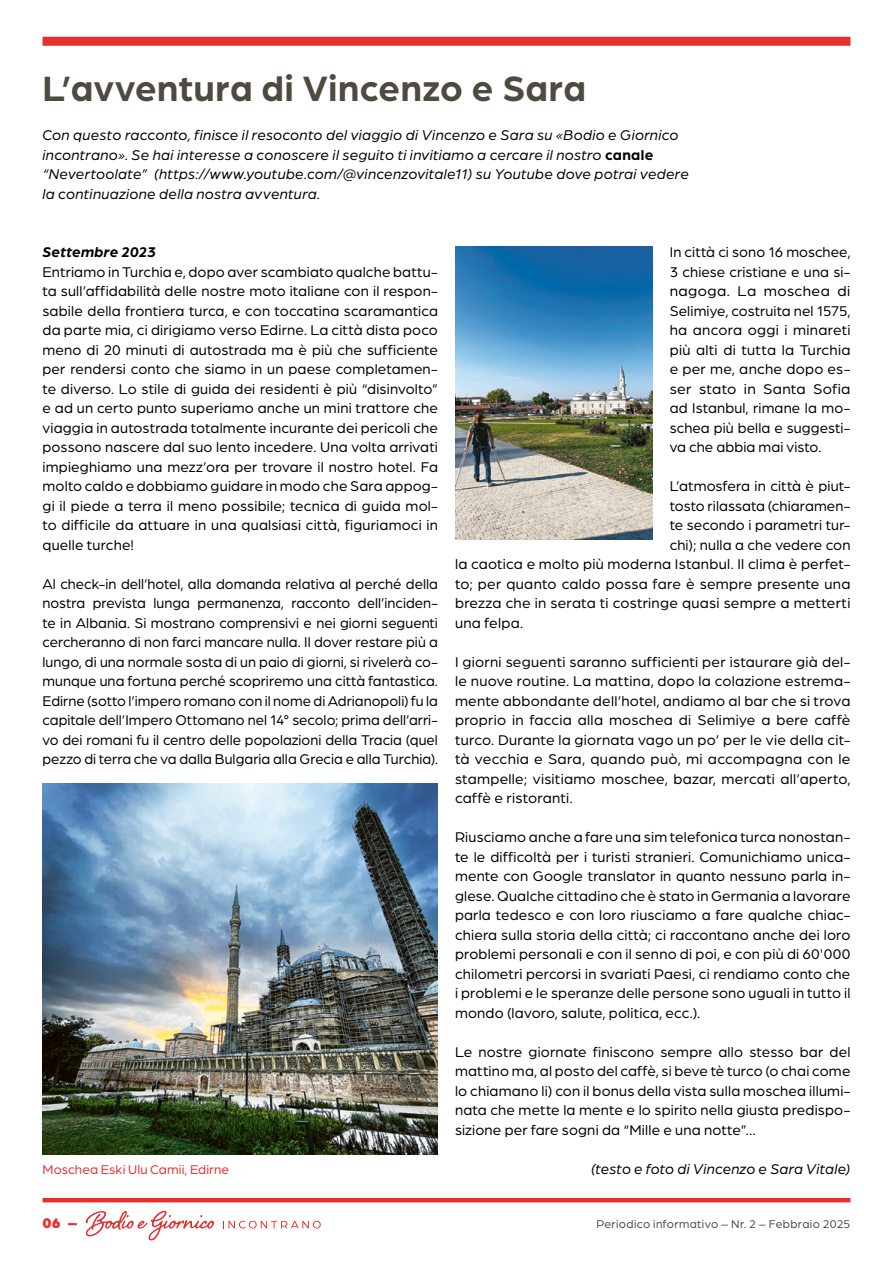
<style>
.page{position:relative;width:893px;height:1263px;background:#fff}
.page>*{position:absolute;margin:0;border:0;box-sizing:border-box;transform-origin:0 0}
.t1{font:700 37.5px "Arboria";letter-spacing:.015em;color:#4e4a40}
.t2{font:15px/19.5px "Arboria";letter-spacing:.01em;color:#000;text-align:justify}
.t3{font:italic 15px/19.5px "Arboria";letter-spacing:.015em;color:#000}
.t4{font:italic 700 15px "Arboria";letter-spacing:.01em;color:#000}
.t5{font:900 15px "Arboria";color:#e5312d}
.t6{font:13.5px "Arboria";letter-spacing:.01em;color:#e5312d}
.t7{font:12px "Arboria";letter-spacing:.025em;color:#4e4a40}
.s1{font-weight:700;font-style:normal}
</style>
<div class="page">
<hr style="left:43px;top:1198px;width:807px;height:4px;background:#e5312d">
<svg style="left:86px;top:1211px;width:128px;height:29px"></svg>
<svg style="left:223px;top:1221px;width:98px;height:7px"></svg>
<div style="left:43px;top:37px;width:807px;height:9px;background:#e5312d"></div>
<img style="left:43px;top:784px;width:395px;height:370px">
<img style="left:455px;top:246px;width:198px;height:293px">
<h1 class="t1" style="left:43px;top:63px;width:545px">L’avventura di Vincenzo e Sara</h1>
<p class="t3" style="left:43px;top:125px;width:648px">Con questo racconto, finisce il resoconto del viaggio di Vincenzo e Sara su «Bodio e Giornico incontrano». Se hai interesse a conoscere il seguito ti invitiamo a cercare il nostro <span class="s1">canale </span>“Nevertoolate” (https://www.youtube.com/@vincenzovitale11) su Youtube dove potrai vedere la continuazione della nostra avventura.</p>
<p class="t4" style="left:43px;top:242px;width:115px">Settembre 2023</p>
<p class="t2" style="left:43px;top:261px;width:397px">Entriamo in Turchia e, dopo aver scambiato qualche battu&shy;ta sull’affidabilità delle nostre moto italiane con il respon&shy;sabile della frontiera turca, e con toccatina scaramantica da parte mia, ci dirigiamo verso Edirne. La città dista poco meno di 20 minuti di autostrada ma è più che sufficiente per rendersi conto che siamo in un paese completamen&shy;te diverso. Lo stile di guida dei residenti è più “disinvolto” e ad un certo punto superiamo anche un mini trattore che viaggia in autostrada totalmente incurante dei pericoli che possono nascere dal suo lento incedere. Una volta arrivati impieghiamo una mezz’ora per trovare il nostro hotel. Fa molto caldo e dobbiamo guidare in modo che Sara appog&shy;gi il piede a terra il meno possibile; tecnica di guida mol&shy;to difficile da attuare in una qualsiasi città, figuriamoci in quelle turche!</p>
<p class="t2" style="left:43px;top:573px;width:397px">Al check-in dell’hotel, alla domanda relativa al perché della nostra prevista lunga permanenza, racconto dell’inciden&shy;te in Albania. Si mostrano comprensivi e nei giorni seguenti cercheranno di non farci mancare nulla. Il dover restare più a lungo, di una normale sosta di un paio di giorni, si rivelerà co&shy;munque una fortuna perché scopriremo una città fantastica.<br>Edirne (sotto l’impero romano con il nome di Adrianopoli) fu la capitale dell’Impero Ottomano nel 14° secolo; prima dell’arri&shy;vo dei romani fu il centro delle popolazioni della Tracia (quel pezzo di terra che va dalla Bulgaria alla Grecia e alla Turchia).</p>
<p class="t6" style="left:43px;top:1160px;width:188px">Moschea Eski Ulu Camii, Edirne</p>
<p class="t2" style="left:670px;top:242px;width:182px">In città ci sono 16 moschee, 3 chiese cristiane e una si&shy;nagoga. La moschea di Selimiye, costruita nel 1575, ha ancora oggi i minareti più alti di tutta la Turchia e per me, anche dopo es&shy;ser stato in Santa Sofia ad Istanbul, rimane la mo&shy;schea più bella e suggesti&shy;va che abbia mai visto.</p>
<p class="t2" style="left:670px;top:476px;width:182px">L’atmosfera in città è piut-</p>
<p class="t2" style="left:670px;top:495px;width:182px">tosto rilassata (chiaramen-</p>
<p class="t2" style="left:670px;top:515px;width:182px">te secondo i parametri tur-</p>
<p class="t2" style="left:670px;top:534px;width:182px">chi); nulla a che vedere con</p>
<p class="t2" style="left:455px;top:554px;width:397px">la caotica e molto più moderna Istanbul. Il clima è perfet-</p>
<p class="t2" style="left:455px;top:573px;width:397px">to; per quanto caldo possa fare è sempre presente una</p>
<p class="t2" style="left:455px;top:593px;width:397px">brezza che in serata ti costringe quasi sempre a metterti</p>
<p class="t2" style="left:455px;top:612px;width:70px">una felpa.</p>
<p class="t2" style="left:455px;top:651px;width:397px">I giorni seguenti saranno sufficienti per istaurare già del&shy;le nuove routine. La mattina, dopo la colazione estrema&shy;mente abbondante dell’hotel, andiamo al bar che si trova proprio in faccia alla moschea di Selimiye a bere caffè turco. Durante la giornata vago un po’ per le vie della cit&shy;tà vecchia e Sara, quando può, mi accompagna con le stampelle; visitiamo moschee, bazar, mercati all’aperto, caffè e ristoranti.</p>
<p class="t2" style="left:455px;top:827px;width:397px">Riusciamo anche a fare una sim telefonica turca nonostan&shy;te le difficoltà per i turisti stranieri. Comunichiamo unica&shy;mente con Google translator in quanto nessuno parla in&shy;glese. Qualche cittadino che è stato in Germania a lavorare parla tedesco e con loro riusciamo a fare qualche chiac&shy;chiera sulla storia della città; ci raccontano anche dei loro problemi personali e con il senno di poi, e con più di 60'000 chilometri percorsi in svariati Paesi, ci rendiamo conto che i problemi e le speranze delle persone sono uguali in tutto il mondo (lavoro, salute, politica, ecc.).</p>
<p class="t2" style="left:455px;top:1041px;width:397px">Le nostre giornate finiscono sempre allo stesso bar del mattino ma, al posto del caffè, si beve tè turco (o chai come lo chiamano li) con il bonus della vista sulla moschea illumi&shy;nata che mette la mente e lo spirito nella giusta predispo&shy;sizione per fare sogni da “Mille e una notte”…</p>
<p class="t3" style="left:591px;top:1158px;width:261px">(testo e foto di Vincenzo e Sara Vitale)</p>
<p class="t5" style="left:43px;top:1212px;width:36px">06 –</p>
<p class="t7" style="left:596px;top:1216px;width:256px">Periodico informativo – Nr. 2 – Febbraio 2025</p>
</div>
